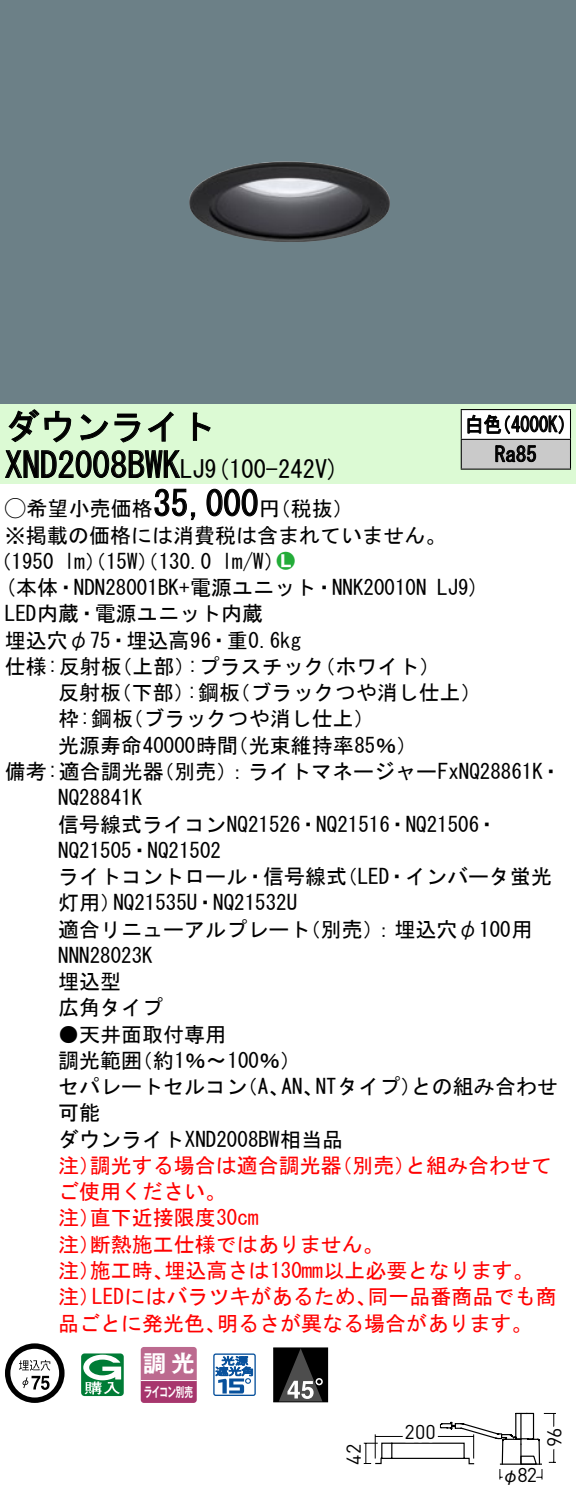
<style>
.page{position:relative;width:576px;height:1501px;background:#fff}
.page>*{position:absolute;margin:0;border:0;box-sizing:border-box;transform-origin:0 0}
.t1{font:35px "MS Gothic";color:#000}
.t2{font:24.5px "MS Gothic";color:#000}
.t3{font:23.1px "Gothic MB101 Pro De Bold 90 pv RKSJ H";color:#fff}
.t4{font:21px/26.2px "MS Gothic";color:#000}
.t5{font:21px/26.2px "MS Gothic";color:#f00}
.t6{font:21px/29.8px "MS Gothic";color:#000;scale:.88 1}
.t7{font:21px "Ford Classification 1";color:#23ac38}
.t8{font:19.95px "DINOT";letter-spacing:.005em;color:#000}
.t9{font:17.5px "Gothic BBB Pro Medium 90 pv RKSJ H";color:#000}
.t10{font:13.3px "Gothic MB101 Pro De Bold 90 pv RKSJ H";letter-spacing:-.05em;color:#fff;scale:.65 1}
.s1{font-size:24.5px}
.s2{font-family:"Ford Classification 1"}
.s3{color:#fff}
</style>
<div class="page">
<div style="left:0;top:0;width:575px;height:404px;background:#6c8087"></div>
<img style="left:189px;top:161px;width:201px;height:81px">
<div style="left:0;top:404px;width:575px;height:79px;background:#dcfad4"></div>
<svg style="left:8px;top:409px;width:64px;height:34px"></svg>
<svg style="left:80px;top:413px;width:60px;height:30px"></svg>
<svg style="left:148px;top:411px;width:25px;height:31px"></svg>
<svg style="left:192px;top:412px;width:19px;height:29px"></svg>
<svg style="left:5px;top:450px;width:176px;height:28px"></svg>
<svg style="left:154px;top:488px;width:42px;height:32px"></svg>
<svg style="left:206px;top:488px;width:52px;height:29px"></svg>
<svg style="left:5px;top:1343px;width:59px;height:59px"></svg>
<svg style="left:81px;top:1353px;width:43px;height:42px"></svg>
<svg style="left:140px;top:1347px;width:56px;height:55px;background:#b45883"></svg>
<hr style="left:141px;top:1379px;width:55px;height:2px;background:#fff">
<svg style="left:213px;top:1353px;width:43px;height:42px"></svg>
<div style="left:273px;top:1347px;width:55px;height:55px;border:1px solid #000"></div>
<div style="left:273px;top:1347px;width:54px;height:54px;background:#000"></div>
<svg style="left:279px;top:1348px;width:43px;height:53px"></svg>
<div style="left:461px;top:409px;width:109px;height:30px;background:#fff"></div>
<div style="left:461px;top:439px;width:109px;height:30px;background:#cacaca"></div>
<hr style="left:460px;top:409px;width:110px;height:1px;background:#000">
<hr style="left:569px;top:410px;width:2px;height:29px;background:#000">
<hr style="left:460px;top:439px;width:110px;height:1px;background:#000">
<svg style="left:460px;top:410px;width:1px;height:58px"></svg>
<hr style="left:569px;top:440px;width:2px;height:28px;background:#000">
<hr style="left:460px;top:468px;width:110px;height:2px;background:#000">
<svg style="left:467px;top:414px;width:96px;height:20px"></svg>
<svg style="left:495px;top:445px;width:41px;height:17px"></svg>
<svg style="left:363px;top:1412px;width:193px;height:68px"></svg>
<h1 class="t1" style="left:5px;top:409px;width:212px">ダウンライト</h1>
<p class="t2" style="left:204px;top:456px;width:136px">(9 100-242 (V</p>
<h1 class="t1" style="left:5px;top:447px;width:201px">XND2008BWK<span class="s1">LJ</span></h1>
<h1 class="t1" style="left:153px;top:486px;width:106px">35,000</h1>
<p class="t4" style="left:5px;top:495px;width:442px"><span class="s2">A</span>希望小売価格<br>※掲載の価格には消費税は含まれていません。</p>
<p class="t7" style="left:277px;top:550px;width:19px">2<span class="s3">7</span></p>
<p class="t4" style="left:259px;top:495px;width:96px">（円税抜(</p>
<p class="t4" style="left:222px;top:548px;width:64px">l m (W/</p>
<p class="t4" style="left:-9px;top:548px;width:65px">（1950</p>
<p class="t4" style="left:64px;top:548px;width:149px">lm）（15 ）（W 130.0</p>
<p class="t6" style="left:494px;top:409px;width:49px;text-indent:-30px">白色<br>Ra85</p>
<p class="t6" style="left:492px;top:409px;width:96px">（4000 (K</p>
<p class="t4" style="left:5px;top:574px;width:423px">(本体・NDN28001BK+電源ユニット・NNK20010N</p>
<p class="t4" style="left:5px;top:600px;width:259px">LED内蔵・電源ユニット内蔵</p>
<p class="t4" style="left:5px;top:627px;width:297px">埋込穴φ75・埋込高96・重0.6kg</p>
<p class="t4" style="left:314px;top:653px;width:127px">（ホワイト(</p>
<p class="t4" style="left:187px;top:653px;width:139px">:プラスチック</p>
<p class="t4" style="left:5px;top:653px;width:118px">仕様:反射板</p>
<p class="t4" style="left:111px;top:653px;width:85px">（上部）</p>
<p class="t4" style="left:437px;top:574px;width:44px">LJ (9</p>
<p class="t4" style="left:58px;top:679px;width:65px">反射板</p>
<p class="t4" style="left:111px;top:679px;width:85px">（下部）</p>
<p class="t4" style="left:229px;top:679px;width:253px">（ブラックつや消し仕上(</p>
<p class="t4" style="left:187px;top:679px;width:55px">:鋼板</p>
<p class="t4" style="left:122px;top:705px;width:254px">（ブラックつや消し仕上(</p>
<p class="t4" style="left:58px;top:705px;width:76px">枠:鋼板</p>
<p class="t4" style="left:153px;top:732px;width:409px;text-indent:-95px">光源寿命40000時間<br>（別売：）ライトマネージャーFxNQ28861 ・K</p>
<p class="t4" style="left:227px;top:732px;width:191px">（光束維持率85％(</p>
<p class="t4" style="left:5px;top:758px;width:160px">備考:適合調光器</p>
<p class="t4" style="left:58px;top:784px;width:85px">NQ28841K</p>
<p class="t4" style="left:58px;top:810px;width:441px">信号線式ライコンNQ21526・NQ21516・NQ21506・</p>
<p class="t4" style="left:58px;top:837px;width:164px">NQ21505・NQ21502</p>
<p class="t4" style="left:336px;top:863px;width:217px">（LED・インバータ蛍光</p>
<p class="t4" style="left:58px;top:863px;width:290px;text-align:center">ライトコントロール・信号線式<br>NQ21535 ・U NQ21532U</p>
<p class="t4" style="left:58px;top:889px;width:64px">灯用）</p>
<p class="t4" style="left:58px;top:915px;width:253px">適合リニューアルプレート<br>NNN28023K<br>埋込型<br>広角タイプ</p>
<p class="t4" style="left:132px;top:1020px;width:171px;text-indent:-73px">●天井面取付専用<br>（約1％〜100％(</p>
<p class="t4" style="left:300px;top:915px;width:234px">（別売：）埋込穴φ100用</p>
<p class="t4" style="left:58px;top:1047px;width:85px">調光範囲</p>
<p class="t4" style="left:315px;top:1073px;width:107px">NTタイプ）</p>
<p class="t4" style="left:411px;top:1073px;width:148px">との組み合わせ</p>
<p class="t4" style="left:58px;top:1073px;width:286px">セパレートセルコン<br>可能<br>ダウンライトXND2008BW相当品</p>
<p class="t4" style="left:237px;top:1073px;width:54px">（、A</p>
<p class="t4" style="left:281px;top:1073px;width:43px">AN、</p>
<p class="t5" style="left:90px;top:1152px;width:253px">調光する場合は適合調光器</p>
<p class="t5" style="left:331px;top:1152px;width:85px">（別売）</p>
<p class="t5" style="left:405px;top:1152px;width:148px">と組み合わせて</p>
<p class="t5" style="left:58px;top:1152px;width:43px">注）</p>
<p class="t5" style="left:58px;top:1178px;width:169px">ご使用ください。</p>
<p class="t5" style="left:90px;top:1204px;width:170px">直下近接限度30cm</p>
<p class="t5" style="left:90px;top:1204px;width:295px;text-indent:-32px">注）<br>断熱施工仕様ではありません。</p>
<p class="t5" style="left:58px;top:1230px;width:43px">注）</p>
<p class="t5" style="left:164px;top:1257px;width:370px">埋込高さは130mm以上必要となります。</p>
<p class="t5" style="left:90px;top:1257px;width:85px">施工時、</p>
<p class="t5" style="left:58px;top:1257px;width:43px">注）</p>
<p class="t5" style="left:92px;top:1283px;width:286px">LEDにはバラツキがあるため、</p>
<p class="t5" style="left:367px;top:1283px;width:190px">同一品番商品でも商</p>
<p class="t5" style="left:58px;top:1283px;width:43px">注）</p>
<p class="t5" style="left:58px;top:1309px;width:169px">品ごとに発光色、</p>
<p class="t5" style="left:217px;top:1309px;width:317px">明るさが異なる場合があります。</p>
<p class="t3" style="left:143px;top:1344px;width:53px">調光</p>
<p class="t10" style="left:144px;top:1380px;width:77px">ライコン別売</p>
<p class="t8" style="left:340px;top:1464px;width:22px;rotate:-90deg">42</p>
<p class="t8" style="left:404px;top:1417px;width:33px">200</p>
<p class="t8" style="left:517px;top:1461px;width:21px">82</p>
<p class="t9" style="left:501px;top:1461px;width:19px">φ</p>
<p class="t8" style="left:540px;top:1447px;width:21px;rotate:-90deg">96</p>
</div>
